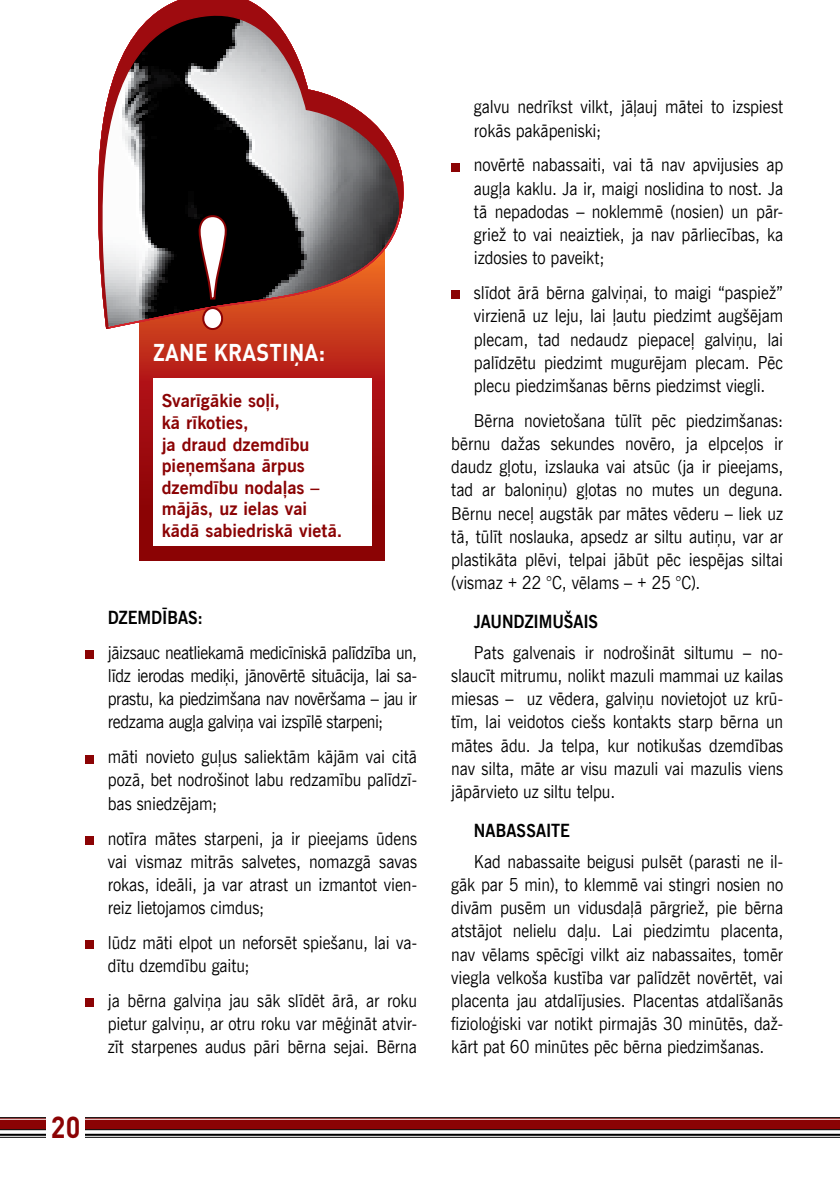
<style>
.page{position:relative;width:840px;height:1191px;background:#fff}
.page>*{position:absolute;margin:0;border:0;box-sizing:border-box;transform-origin:0 0}
.t1{font:700 30px "DIN Pro";color:#8b0304;scale:.9 1}
.t2{font:700 24px "DIN Pro";letter-spacing:.01em;color:#fff;scale:.9 1}
.t3{font:18px/23.2px "News Gothic TL";letter-spacing:-.005em;color:#000;text-align:justify;scale:.9 1}
.t4{font:700 18px/21.6px "News Gothic TL";color:#8b0304}
.t5{font:700 18px "News Gothic TL";letter-spacing:-.005em;color:#000;scale:.9 1}
</style>
<div class="page">
<svg style="left:139px;top:329px;width:245px;height:231px;background:#ae1e15"></svg>
<svg style="left:0;top:1117px;width:839px;height:21px;background:#8a4949"></svg>
<div style="left:46px;top:1115px;width:39px;height:25px;background:#fff"></div>
<div style="left:85px;top:650px;width:9px;height:9px;background:#8b0304"></div>
<div style="left:85px;top:754px;width:9px;height:9px;background:#8b0304"></div>
<div style="left:85px;top:836px;width:9px;height:8px;background:#8b0304"></div>
<div style="left:85px;top:940px;width:9px;height:9px;background:#8b0304"></div>
<div style="left:85px;top:998px;width:9px;height:9px;background:#8b0304"></div>
<div style="left:451px;top:163px;width:8px;height:8px;background:#8b0304"></div>
<div style="left:451px;top:290px;width:8px;height:9px;background:#8b0304"></div>
<svg style="left:98px;top:0;width:306px;height:329px"></svg>
<svg style="left:197px;top:214px;width:31px;height:86px"></svg>
<svg style="left:201px;top:306px;width:23px;height:25px"></svg>
<div style="left:153px;top:378px;width:218px;height:168px;background:#fff"></div>
<h1 class="t1" style="left:51px;top:1106px;width:34px">20</h1>
<h2 class="t2" style="left:153px;top:336px;width:192px">ZANE KRASTIŅA:</h2>
<p class="t4" style="left:162px;top:389px;width:182px">Svarīgākie soļi,<br>kā rīkoties,<br>ja draud dzemdību pieņemšana ārpus dzemdību nodaļas – mājās, uz ielas vai kādā sabiedriskā vietā.</p>
<p class="t5" style="left:108px;top:605px;width:107px">Dzemdības:</p>
<p class="t3" style="left:108px;top:640px;width:345px">jāizsauc neatliekamā medicīniskā palīdzība un, līdz ierodas mediķi, jānovērtē situācija, lai sa&shy;prastu, ka piedzimšana nav novēršama – jau ir redzama augļa galviņa vai izspīlē starpeni;</p>
<p class="t3" style="left:108px;top:744px;width:345px">māti novieto guļus saliektām kājām vai citā pozā, bet nodrošinot labu redzamību palīdzī&shy;bas sniedzējam;</p>
<p class="t3" style="left:108px;top:825px;width:345px">notīra mātes starpeni, ja ir pieejams ūdens vai vismaz mitrās salvetes, nomazgā savas rokas, ideāli, ja var atrast un izmantot vien&shy;reiz lietojamos cimdus;</p>
<p class="t3" style="left:108px;top:930px;width:345px">lūdz māti elpot un neforsēt spiešanu, lai va&shy;dītu dzemdību gaitu;</p>
<p class="t3" style="left:108px;top:988px;width:345px">ja bērna galviņa jau sāk slīdēt ārā, ar roku pietur galviņu, ar otru roku var mēģināt atvir&shy;zīt starpenes audus pāri bērna sejai. Bērna</p>
<p class="t3" style="left:473px;top:95px;width:345px">galvu nedrīkst vilkt, jāļauj mātei to izspiest rokās pakāpeniski;</p>
<p class="t3" style="left:473px;top:153px;width:345px">novērtē nabassaiti, vai tā nav apvijusies ap augļa kaklu. Ja ir, maigi noslidina to nost. Ja tā nepadodas – noklemmē (nosien) un pār&shy;griež to vai neaiztiek, ja nav pārliecības, ka izdosies to paveikt;</p>
<p class="t3" style="left:473px;top:280px;width:345px">slīdot ārā bērna galviņai, to maigi “paspiež” virzienā uz leju, lai ļautu piedzimt augšējam plecam, tad nedaudz piepaceļ galviņu, lai palīdzētu piedzimt mugurējam plecam. Pēc plecu piedzimšanas bērns piedzimst viegli.</p>
<p class="t3" style="left:451px;top:408px;width:370px;text-indent:23px">Bērna novietošana tūlīt pēc piedzimšanas: bērnu dažas sekundes novēro, ja elpceļos ir daudz gļotu, izslauka vai atsūc (ja ir pieejams, tad ar baloniņu) gļotas no mutes un deguna.<br>Bērnu neceļ augstāk par mātes vēderu – liek uz tā, tūlīt noslauka, apsedz ar siltu autiņu, var ar plastikāta plēvi, telpai jābūt pēc iespējas siltai (vismaz + 22 °C, vēlams – + 25 °C).</p>
<p class="t5" style="left:473px;top:609px;width:139px">Jaundzimušais</p>
<p class="t3" style="left:451px;top:640px;width:370px;text-indent:23px">Pats galvenais ir nodrošināt siltumu – no&shy;slaucīt mitrumu, nolikt mazuli mammai uz kailas miesas – uz vēdera, galviņu novietojot uz krū&shy;tīm, lai veidotos ciešs kontakts starp bērna un mātes ādu. Ja telpa, kur notikušas dzemdības nav silta, māte ar visu mazuli vai mazulis viens jāpārvieto uz siltu telpu.</p>
<p class="t5" style="left:473px;top:818px;width:108px">Na bassaite</p>
<p class="t3" style="left:451px;top:849px;width:370px;text-indent:23px">Kad nabassaite beigusi pulsēt (parasti ne il&shy;gāk par 5 min), to klemmē vai stingri nosien no divām pusēm un vidusdaļā pārgriež, pie bērna atstājot nelielu daļu. Lai piedzimtu placenta, nav vēlams spēcīgi vilkt aiz nabassaites, tomēr viegla velkoša kustība var palīdzēt novērtēt, vai placenta jau atdalījusies. Placentas atdalīšanās fizioloģiski var notikt pirmajās 30 minūtēs, daž&shy;kārt pat 60 minūtes pēc bērna piedzimšanas.</p>
</div>
